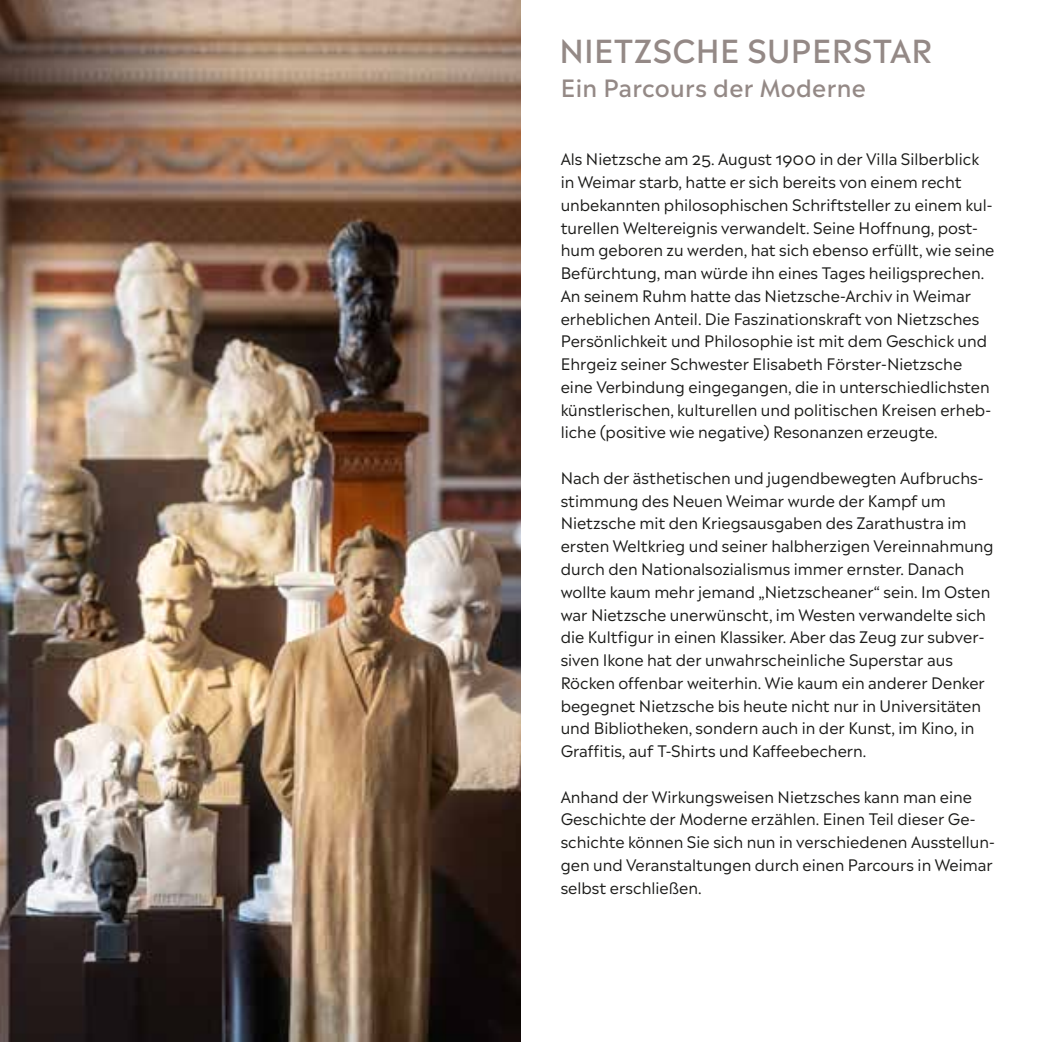
<style>
.page{position:relative;width:1042px;height:1042px;background:#fff}
.page>*{position:absolute;margin:0;border:0;box-sizing:border-box;transform-origin:0 0}
.V_Titel_Madera_18pt{font:500 31.5px "Madera";letter-spacing:.01em;color:#948986}
.Ü_sub{font:500 23.62px "Madera";letter-spacing:.015em;color:#948986}
.V_Brot_Madera_9pt{font:15.75px/22.8px "Madera";color:#1a1a18}
</style>
<div class="page">
<img style="left:0;top:0;width:521px;height:1042px">
<p class="V_Titel_Madera_18pt" style="left:559px;top:24px;width:375px">NIETZSCHE SUPERSTAR</p>
<p class="Ü_sub" style="left:561px;top:68px;width:307px">Ein Parcours der Moderne</p>
<p class="V_Brot_Madera_9pt" style="left:561px;top:146px;width:435px">Als Nietzsche am 25. August 1900 in der Villa Silberblick in Weimar starb, hatte er sich bereits von einem recht unbekannten philosophischen Schriftsteller zu einem kul&shy;turellen Weltereignis verwandelt. Seine Hoffnung, post&shy;hum geboren zu werden, hat sich ebenso erfüllt, wie seine Befürchtung, man würde ihn eines Tages heiligsprechen.<br>An seinem Ruhm hatte das Nietzsche-Archiv in Weimar erheblichen Anteil. Die Faszinationskraft von Nietzsches Persönlichkeit und Philosophie ist mit dem Geschick und Ehrgeiz seiner Schwester Elisabeth Förster-Nietzsche eine Verbindung eingegangen, die in unterschiedlichsten künstlerischen, kulturellen und politischen Kreisen erheb&shy;liche (positive wie negative) Resonanzen erzeugte.</p>
<p class="V_Brot_Madera_9pt" style="left:561px;top:465px;width:434px">Nach der ästhetischen und jugendbewegten Aufbruchs&shy;stimmung des Neuen Weimar wurde der Kampf um Nietzsche mit den Kriegsausgaben des Zarathustra im ersten Weltkrieg und seiner halbherzigen Vereinnahmung durch den Nationalsozialismus immer ernster. Danach wollte kaum mehr jemand „Nietzscheaner“ sein. Im Osten war Nietzsche unerwünscht, im Westen verwandelte sich die Kultfigur in einen Klassiker. Aber das Zeug zur subver&shy;siven Ikone hat der unwahrscheinliche Superstar aus Röcken offenbar weiterhin. Wie kaum ein anderer Denker begegnet Nietzsche bis heute nicht nur in Universitäten und Bibliotheken, sondern auch in der Kunst, im Kino, in Graffitis, auf T-Shirts und Kaffeebechern.</p>
<p class="V_Brot_Madera_9pt" style="left:561px;top:783px;width:435px">Anhand der Wirkungsweisen Nietzsches kann man eine Geschichte der Moderne erzählen. Einen Teil dieser Ge&shy;schichte können Sie sich nun in verschiedenen Ausstellun&shy;gen und Veranstaltungen durch einen Parcours in Weimar selbst erschließen.</p>
</div>
